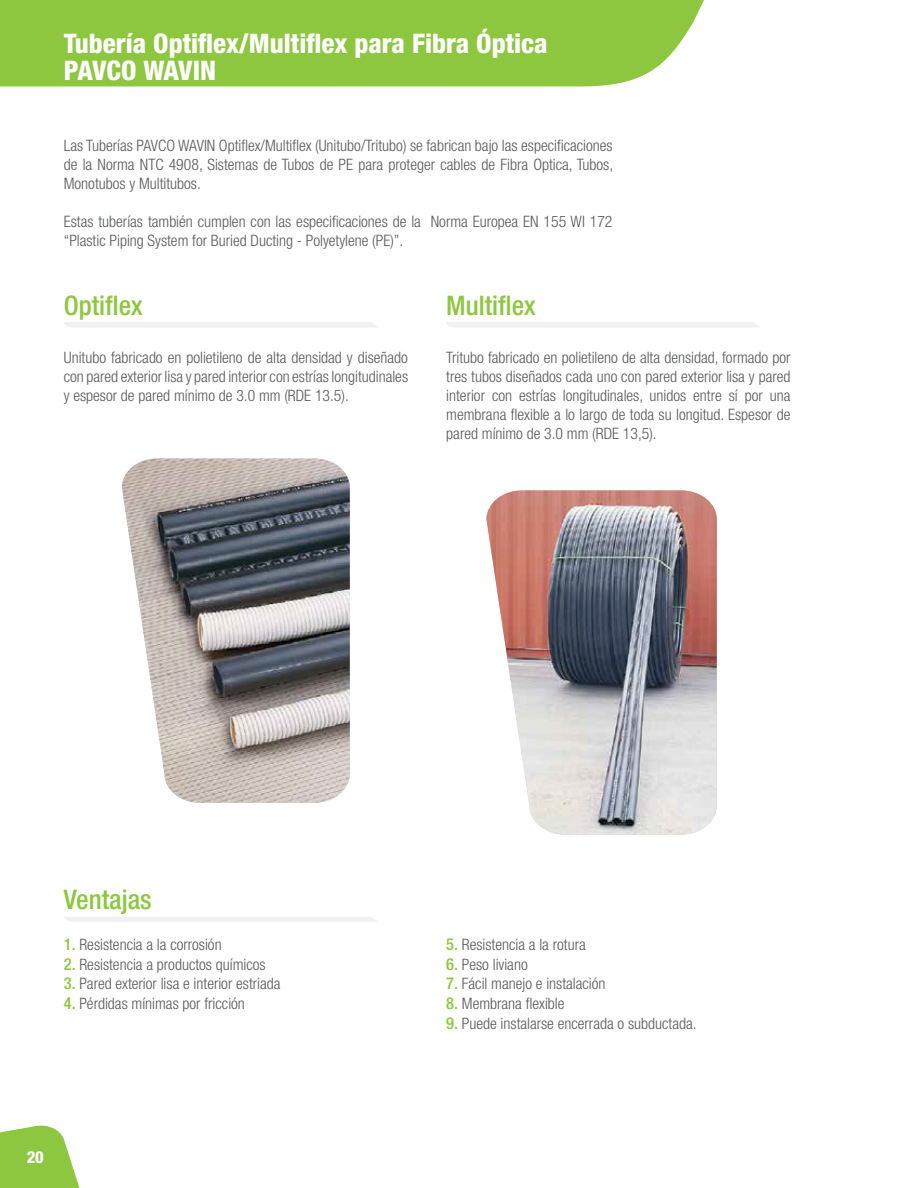
<style>
.page{position:relative;width:918px;height:1188px;background:#fff}
.page>*{position:absolute;margin:0;border:0;box-sizing:border-box;transform-origin:0 0}
.t1{font:800 condensed 27px/27px "Helvetica Neue LT Std";color:#fff}
.t2{font:500 condensed 27px "Helvetica Neue LT Std";color:#8dc63f}
.t3{font:800 condensed 16.5px "Helvetica Neue LT Std";color:#fff}
.t4{font:300 condensed 15.75px/18.9px "Helvetica Neue LT Std";color:#58595b;text-align:justify}
.s1{font-weight:500;font-size:16.5px;color:#8dc63f}
</style>
<div class="page">
<svg style="left:0;top:1125px;width:80px;height:63px"></svg>
<div style="left:0;top:0;width:704px;height:87px;background:#8dc63f"></div>
<div style="left:64px;top:322px;width:313px;height:5px;background:#f1f1f2"></div>
<div style="left:447px;top:322px;width:312px;height:5px;background:#f1f1f2"></div>
<img style="left:122px;top:459px;width:228px;height:344px">
<img style="left:486px;top:490px;width:231px;height:345px">
<div style="left:64px;top:917px;width:314px;height:5px;background:#f1f1f2"></div>
<h1 class="t1" style="left:64px;top:29px;width:486px">Tubería Optiflex/Multiflex para Fibra Óptica<br>PAVCO WAVIN</h1>
<p class="t4" style="left:64px;top:136px;width:551px">Las Tuberías PAVCO WAVIN Optiflex/Multiflex (Unitubo/Tritubo) se fabrican bajo las especificaciones de la Norma NTC 4908, Sistemas de Tubos de PE para proteger cables de Fibra Optica, Tubos, Monotubos y Multitubos.</p>
<p class="t4" style="left:64px;top:212px;width:550px">Estas tuberías también cumplen con las especificaciones de la Norma Europea EN 155 WI 172 “Plastic Piping System for Buried Ducting - Polyetylene (PE)”.</p>
<h1 class="t2" style="left:64px;top:289px;width:80px">Optiflex</h1>
<h1 class="t2" style="left:446px;top:289px;width:91px">Multiflex</h1>
<p class="t4" style="left:64px;top:348px;width:346px">Unitubo fabricado en polietileno de alta densidad y diseñado con pared exterior lisa y pared interior con estrías longitudinales y espesor de pared mínimo de 3.0 mm (RDE 13.5).</p>
<p class="t4" style="left:446px;top:348px;width:346px">Tritubo fabricado en polietileno de alta densidad, formado por tres tubos diseñados cada uno con pared exterior lisa y pared interior con estrías longitudinales, unidos entre sí por una membrana flexible a lo largo de toda su longitud. Espesor de pared mínimo de 3.0 mm (RDE 13,5).</p>
<h1 class="t2" style="left:64px;top:884px;width:90px">Ventajas</h1>
<p class="t4" style="left:64px;top:935px;width:159px"><span class="s1">1.</span> Resistencia a la corrosión</p>
<p class="t4" style="left:64px;top:955px;width:203px"><span class="s1">2.</span> Resistencia a productos químicos</p>
<p class="t4" style="left:64px;top:974px;width:218px"><span class="s1">3.</span> Pared exterior lisa e interior estriada</p>
<p class="t4" style="left:64px;top:994px;width:183px"><span class="s1">4.</span> Pérdidas mínimas por fricción</p>
<p class="t3" style="left:27px;top:1147px;width:19px">20</p>
<p class="t4" style="left:446px;top:935px;width:141px"><span class="s1">5.</span> Resistencia a la rotura</p>
<p class="t4" style="left:446px;top:955px;width:83px"><span class="s1">6.</span> Peso liviano</p>
<p class="t4" style="left:446px;top:974px;width:161px"><span class="s1">7.</span> Fácil manejo e instalación</p>
<p class="t4" style="left:446px;top:994px;width:120px"><span class="s1">8.</span> Membrana flexible</p>
<p class="t4" style="left:446px;top:1014px;width:252px"><span class="s1">9.</span> Puede instalarse encerrada o subductada.</p>
</div>
